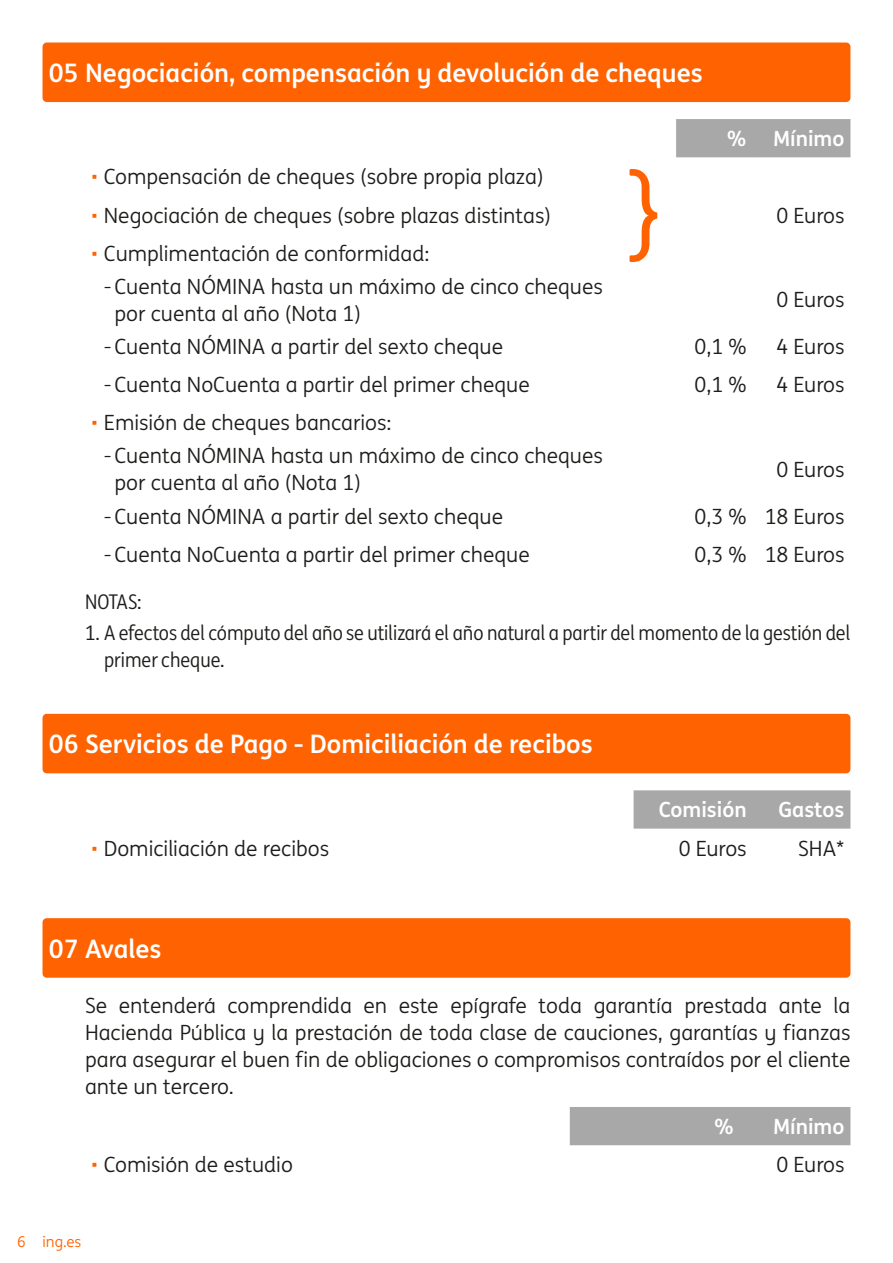
<style>
.page{position:relative;width:893px;height:1263px;background:#fff}
.page>*{position:absolute;margin:0;border:0;box-sizing:border-box;transform-origin:0 0}
.t1{font:105px "ING Me";color:#ff6200}
.t2{font:700 25.5px "ING Me";color:#fff}
.t3{font:21px/27px "ING Me";color:#1d1d1b}
.t4{font:700 21px "ING Me";color:#fff}
.t5{font:20.25px/27px "ING Me Narrow";color:#1d1d1b}
.t6{font:15px "ING Me";color:#ff6200}
.s1{color:#ff6200}
</style>
<div class="page">
<div style="left:43px;top:43px;width:807px;height:59px;background:#ff6200;border-radius:4px"></div>
<div style="left:676px;top:119px;width:174px;height:38px;background:#a8a8a8"></div>
<div style="left:43px;top:714px;width:807px;height:59px;background:#ff6200;border-radius:4px"></div>
<div style="left:634px;top:790px;width:216px;height:39px;background:#a8a8a8"></div>
<div style="left:43px;top:918px;width:807px;height:60px;background:#ff6200;border-radius:4px"></div>
<div style="left:570px;top:1107px;width:280px;height:38px;background:#a8a8a8"></div>
<p class="t2" style="left:49px;top:52px;width:655px">05 Negociación, compensación y devolución de cheques</p>
<p class="t4" style="left:727px;top:122px;width:21px">%</p>
<p class="t4" style="left:773px;top:122px;width:73px">Mínimo</p>
<p class="t3" style="left:91px;top:162px;width:454px"><span class="s1">•</span> Compensación de cheques (sobre propia plaza)</p>
<h1 class="t1" style="left:629px;top:135px;width:36px">}</h1>
<p class="t3" style="left:91px;top:201px;width:462px"><span class="s1">•</span> Negociación de cheques (sobre plazas distintas)</p>
<p class="t3" style="left:776px;top:201px;width:69px">0 Euros</p>
<p class="t3" style="left:104px;top:236px;width:501px;line-height:33px;text-indent:-13px"><span class="s1">•</span> Cumplimentación de conformidad:<br>-Cuenta NÓMINA hasta un máximo de cinco cheques</p>
<p class="t3" style="left:114px;top:299px;width:248px">por cuenta al año (Nota 1)</p>
<p class="t3" style="left:776px;top:285px;width:69px">0 Euros</p>
<p class="t3" style="left:104px;top:332px;width:401px">-Cuenta NÓMINA a partir del sexto cheque</p>
<p class="t3" style="left:695px;top:332px;width:54px">0,1 %</p>
<p class="t3" style="left:776px;top:332px;width:69px">4 Euros</p>
<p class="t3" style="left:104px;top:370px;width:427px">-Cuenta NoCuenta a partir del primer cheque</p>
<p class="t3" style="left:695px;top:370px;width:54px">0,1 %</p>
<p class="t3" style="left:776px;top:370px;width:69px">4 Euros</p>
<p class="t3" style="left:104px;top:406px;width:501px;line-height:33px;text-indent:-13px"><span class="s1">•</span> Emisión de cheques bancarios:<br>-Cuenta NÓMINA hasta un máximo de cinco cheques</p>
<p class="t3" style="left:114px;top:469px;width:248px">por cuenta al año (Nota 1)</p>
<p class="t3" style="left:776px;top:455px;width:69px">0 Euros</p>
<p class="t3" style="left:104px;top:502px;width:401px">-Cuenta NÓMINA a partir del sexto cheque</p>
<p class="t3" style="left:695px;top:502px;width:151px">0,3 % 18 Euros</p>
<p class="t3" style="left:104px;top:540px;width:427px">-Cuenta NoCuenta a partir del primer cheque</p>
<p class="t3" style="left:695px;top:540px;width:151px">0,3 % 18 Euros</p>
<p class="t5" style="left:85px;top:587px;width:58px">NOTAS:</p>
<p class="t5" style="left:104px;top:618px;width:748px;text-indent:-19px">1. A efectos del cómputo del año se utilizará el año natural a partir del momento de la gestión del primer cheque.</p>
<p class="t2" style="left:49px;top:723px;width:545px">06 Servicios de Pago - Domiciliación de recibos</p>
<p class="t4" style="left:659px;top:793px;width:89px">Comisión</p>
<p class="t4" style="left:778px;top:793px;width:68px">Gastos</p>
<p class="t3" style="left:91px;top:834px;width:240px"><span class="s1">•</span> Domiciliación de recibos</p>
<p class="t3" style="left:679px;top:834px;width:69px">0 Euros</p>
<p class="t3" style="left:798px;top:834px;width:48px">SHA*</p>
<p class="t2" style="left:49px;top:928px;width:114px">07 Avales</p>
<p class="t3" style="left:85px;top:991px;width:767px;text-align:justify">Se entenderá comprendida en este epígrafe toda garantía prestada ante la Hacienda Pública y la prestación de toda clase de cauciones, garantías y fianzas para asegurar el buen fin de obligaciones o compromisos contraídos por el cliente ante un tercero.</p>
<p class="t4" style="left:714px;top:1109px;width:21px">%</p>
<p class="t4" style="left:773px;top:1109px;width:73px">Mínimo</p>
<p class="t3" style="left:91px;top:1150px;width:203px"><span class="s1">•</span> Comisión de estudio</p>
<p class="t3" style="left:776px;top:1150px;width:69px">0 Euros</p>
<p class="t6" style="left:17px;top:1231px;width:66px">6 ing.es</p>
</div>
